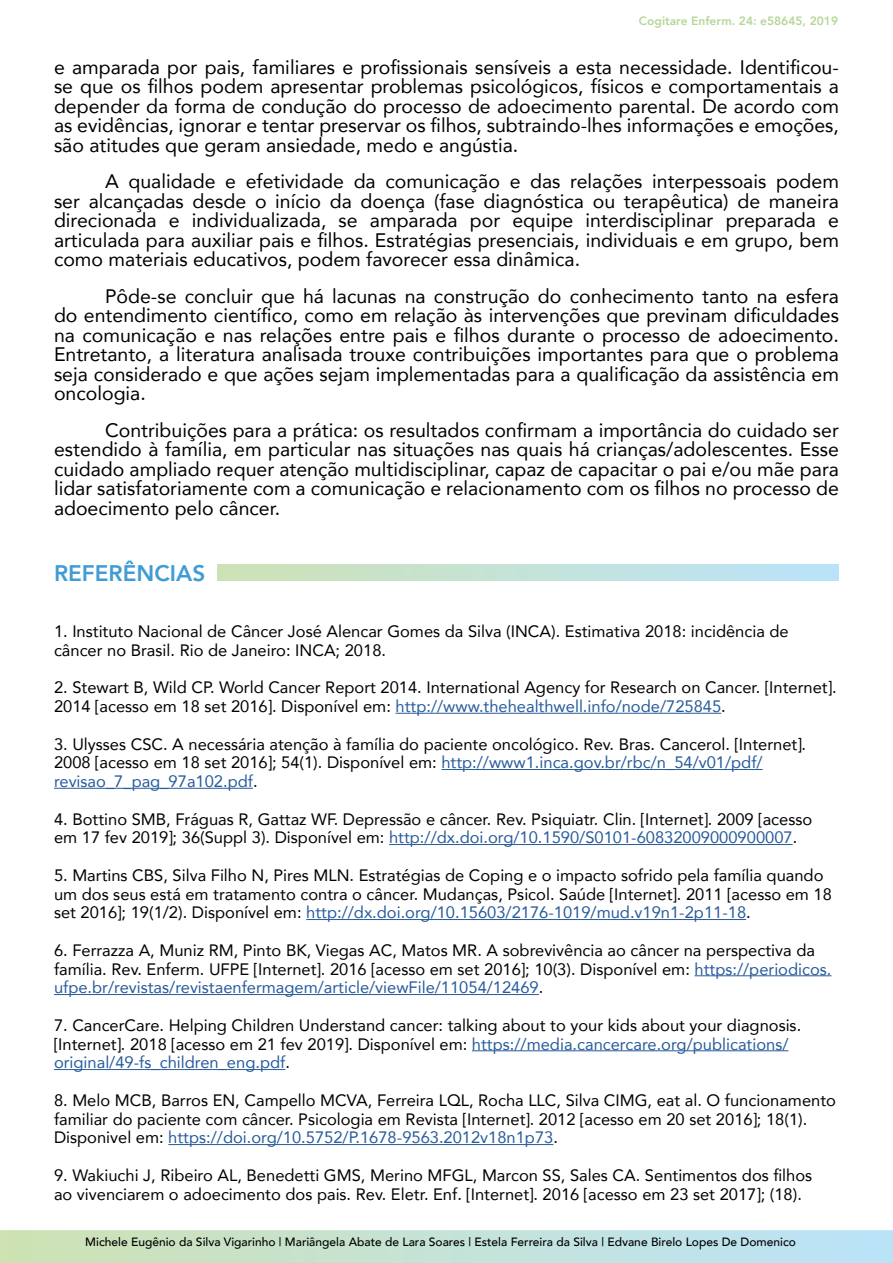
<style>
.page{position:relative;width:893px;height:1263px;background:#fff}
.page>*{position:absolute;margin:0;border:0;box-sizing:border-box;transform-origin:0 0}
.t1{font:800 22.5px "Avenir";color:#409cd4}
.t2{font:19.5px/19.5px "Avenir";color:#000;text-align:justify}
.t3{font:16.5px/18.8px "Avenir";color:#000}
.t4{font:500 12px "Avenir";color:#000}
.t5{font:800 12px "Avenir";color:#b7d69b}
.s1{color:#275b9b}
</style>
<div class="page">
<svg style="left:0;top:1230px;width:893px;height:33px;background:#c4e2d6"></svg>
<div style="left:218px;top:564px;width:621px;height:17px;background:linear-gradient(to right,#cde2b5,#bae3fb)"></div>
<hr style="left:395px;top:713px;width:326px;height:1px;background:#275b9b">
<hr style="left:441px;top:769px;width:322px;height:1px;background:#275b9b">
<hr style="left:54px;top:788px;width:199px;height:1px;background:#275b9b">
<hr style="left:389px;top:844px;width:404px;height:1px;background:#275b9b">
<hr style="left:306px;top:919px;width:440px;height:1px;background:#275b9b">
<hr style="left:694px;top:975px;width:137px;height:1px;background:#275b9b">
<hr style="left:54px;top:994px;width:485px;height:1px;background:#275b9b">
<hr style="left:472px;top:1050px;width:316px;height:1px;background:#275b9b">
<hr style="left:54px;top:1069px;width:231px;height:1px;background:#275b9b">
<hr style="left:168px;top:1144px;width:385px;height:1px;background:#275b9b">
<p class="t5" style="left:639px;top:12px;width:201px">Cogitare Enferm. 24: e58645, 2019</p>
<p class="t2" style="left:54px;top:56px;width:786px">e amparada por pais, familiares e profissionais sensíveis a esta necessidade. Identificou&shy;se que os filhos podem apresentar problemas psicológicos, físicos e comportamentais a depender da forma de condução do processo de adoecimento parental. De acordo com as evidências, ignorar e tentar preservar os filhos, subtraindo-lhes informações e emoções, são atitudes que geram ansiedade, medo e angústia.</p>
<p class="t2" style="left:54px;top:171px;width:786px;text-indent:51px">A qualidade e efetividade da comunicação e das relações interpessoais podem ser alcançadas desde o início da doença (fase diagnóstica ou terapêutica) de maneira direcionada e individualizada, se amparada por equipe interdisciplinar preparada e articulada para auxiliar pais e filhos. Estratégias presenciais, individuais e em grupo, bem como materiais educativos, podem favorecer essa dinâmica.</p>
<p class="t2" style="left:54px;top:285px;width:786px;text-indent:51px">Pôde-se concluir que há lacunas na construção do conhecimento tanto na esfera do entendimento científico, como em relação às intervenções que previnam dificuldades na comunicação e nas relações entre pais e filhos durante o processo de adoecimento.<br>Entretanto, a literatura analisada trouxe contribuições importantes para que o problema seja considerado e que ações sejam implementadas para a qualificação da assistência em oncologia.</p>
<p class="t2" style="left:54px;top:419px;width:786px;text-indent:51px">Contribuições para a prática: os resultados confirmam a importância do cuidado ser estendido à família, em particular nas situações nas quais há crianças/adolescentes. Esse cuidado ampliado requer atenção multidisciplinar, capaz de capacitar o pai e/ou mãe para lidar satisfatoriamente com a comunicação e relacionamento com os filhos no processo de adoecimento pelo câncer.</p>
<h1 class="t1" style="left:54px;top:555px;width:153px">REFERÊNCIAS</h1>
<p class="t3" style="left:54px;top:621px;width:736px">1. Instituto Nacional de Câncer José Alencar Gomes da Silva (INCA). Estimativa 2018: incidência de câncer no Brasil. Rio de Janeiro: INCA; 2018.</p>
<p class="t3" style="left:54px;top:678px;width:784px">2. Stewart B, Wild CP. World Cancer Report 2014. International Agency for Research on Cancer. [Internet].<br>2014 [acesso em 18 set 2016]. Disponível em: <span class="s1">http://www.thehealthwell.info/node/725845</span>.</p>
<p class="t3" style="left:54px;top:734px;width:754px">3. Ulysses CSC. A necessária atenção à família do paciente oncológico. Rev. Bras. Cancerol. [Internet].<br>2008 [acesso em 18 set 2016]; 54(1). Disponível em: <span class="s1">http://www1.inca.gov.br/rbc/n_54/v01/pdf/ revisao_7_pag_97a102.pdf</span>.</p>
<p class="t3" style="left:54px;top:809px;width:760px">4. Bottino SMB, Fráguas R, Gattaz WF. Depressão e câncer. Rev. Psiquiatr. Clin. [Internet]. 2009 [acesso em 17 fev 2019]; 36(Suppl 3). Disponível em: <span class="s1">http://dx.doi.org/10.1590/S0101-60832009000900007</span>.</p>
<p class="t3" style="left:54px;top:865px;width:779px">5. Martins CBS, Silva Filho N, Pires MLN. Estratégias de Coping e o impacto sofrido pela família quando um dos seus está em tratamento contra o câncer. Mudanças, Psicol. Saúde [Internet]. 2011 [acesso em 18 set 2016]; 19(1/2). Disponível em: <span class="s1">http://dx.doi.org/10.15603/2176-1019/mud.v19n1-2p11-18</span>.</p>
<p class="t3" style="left:54px;top:940px;width:779px">6. Ferrazza A, Muniz RM, Pinto BK, Viegas AC, Matos MR. A sobrevivência ao câncer na perspectiva da família. Rev. Enferm. UFPE [Internet]. 2016 [acesso em set 2016]; 10(3). Disponível em: <span class="s1">https://periodicos. ufpe.br/revistas/revistaenfermagem/article/viewFile/11054/12469</span>.</p>
<p class="t3" style="left:54px;top:1015px;width:749px">7. CancerCare. Helping Children Understand cancer: talking about to your kids about your diagnosis. [Internet]. 2018 [acesso em 21 fev 2019]. Disponível em: <span class="s1">https://media.cancercare.org/publications/ original/49-fs_children_eng.pdf</span>.</p>
<p class="t3" style="left:54px;top:1090px;width:783px">8. Melo MCB, Barros EN, Campello MCVA, Ferreira LQL, Rocha LLC, Silva CIMG, eat al. O funcionamento familiar do paciente com câncer. Psicologia em Revista [Internet]. 2012 [acesso em 20 set 2016]; 18(1).<br>Disponivel em: <span class="s1">https://doi.org/10.5752/P.1678-9563.2012v18n1p73</span>.</p>
<p class="t3" style="left:54px;top:1165px;width:760px">9. Wakiuchi J, Ribeiro AL, Benedetti GMS, Merino MFGL, Marcon SS, Sales CA. Sentimentos dos filhos ao vivenciarem o adoecimento dos pais. Rev. Eletr. Enf. [Internet]. 2016 [acesso em 23 set 2017]; (18).</p>
<p class="t4" style="left:85px;top:1232px;width:712px">Michele Eugênio da Silva Vigarinho | Mariângela Abate de Lara Soares | Estela Ferreira da Silva | Edvane Birelo Lopes De Domenico</p>
</div>
